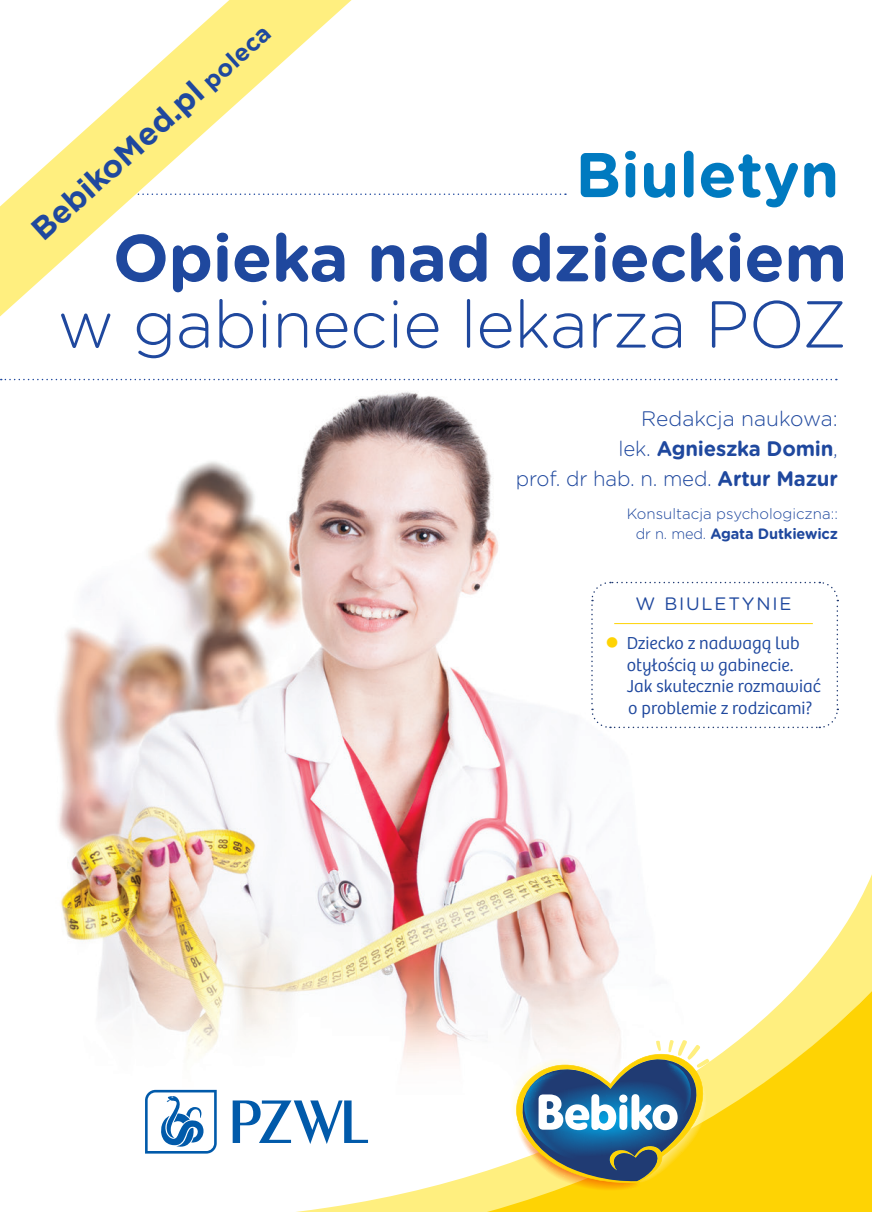
<style>
.page{position:relative;width:872px;height:1212px;background:#fff}
.page>*{position:absolute;margin:0;border:0;box-sizing:border-box;transform-origin:0 0}
.t1{font:300 66.15px "Gotham Rounded";letter-spacing:-.01em;color:#1f489e}
.t2{font:700 66.15px "Gotham Rounded";letter-spacing:-.01em;color:#1f489e}
.t3{font:700 63px "Gotham Rounded";color:#007ac0}
.t4{font:700 50.25px "Rodger";letter-spacing:-.005em;color:#fff}
.t5{font:700 31.5px "Gotham";color:#1f489e}
.t6{font:300 21px/30px "Gotham Rounded";letter-spacing:-.01em;color:#1f489e;text-align:right}
.t7{font:300 18px/21.6px "Bree";color:#1f489e}
.t8{font:18px "Gotham Rounded";letter-spacing:.1em;color:#1f489e}
.t9{font:300 15px/19.5px "Gotham Rounded";color:#1f489e;text-align:right}
.s1{font-size:24px}
.s2{font-weight:700}
.s3{color:#fed304}
</style>
<div class="page">
<img style="left:0;top:0;width:838px;height:912px">
<svg style="left:67px;top:773px;width:805px;height:439px"></svg>
<svg style="left:233px;top:1100px;width:135px;height:44px"></svg>
<svg style="left:145px;top:1090px;width:72px;height:63px"></svg>
<svg style="left:717px;top:1081px;width:5px;height:101px"></svg>
<svg style="left:506px;top:1040px;width:211px;height:151px"></svg>
<svg style="left:1px;top:379px;width:836px;height:1px"></svg>
<svg style="left:351px;top:193px;width:215px;height:2px"></svg>
<svg style="left:0;top:0;width:351px;height:316px"></svg>
<svg style="left:590px;top:581px;width:249px;height:148px"></svg>
<h3 class="t5" style="left:22px;top:218px;width:310px;rotate:-42deg">BebikoMed.pl <span class="s1">poleca</span></h3>
<h2 class="t3" style="left:575px;top:129px;width:265px">Biuletyn</h2>
<h1 class="t2" style="left:113px;top:209px;width:736px">Opieka nad dzieckiem</h1>
<h1 class="t1" style="left:57px;top:280px;width:791px">w gabinecie lekarza POZ</h1>
<p class="t6" style="left:516px;top:402px;width:323px">Redakcja naukowa:<br>lek. <span class="s2">Agnieszka Domin</span>,<br>prof. dr hab. n. med. <span class="s2">Artur Mazur</span></p>
<p class="t9" style="left:626px;top:503px;width:213px">Konsultacja psychologiczna:: dr n. med. <span class="s2">Agata Dutkiewicz</span></p>
<p class="t8" style="left:635px;top:592px;width:158px">W BIULETYNIE</p>
<p class="t7" style="left:627px;top:631px;width:196px;text-indent:-21px"><span class="s3">●</span> Dziecko z nadwagą lub otyłością w gabinecie.<br>Jak skutecznie rozmawiać o problemie z rodzicami?</p>
<h3 class="t4" style="left:536px;top:1082px;width:144px">Bebiko</h3>
</div>
